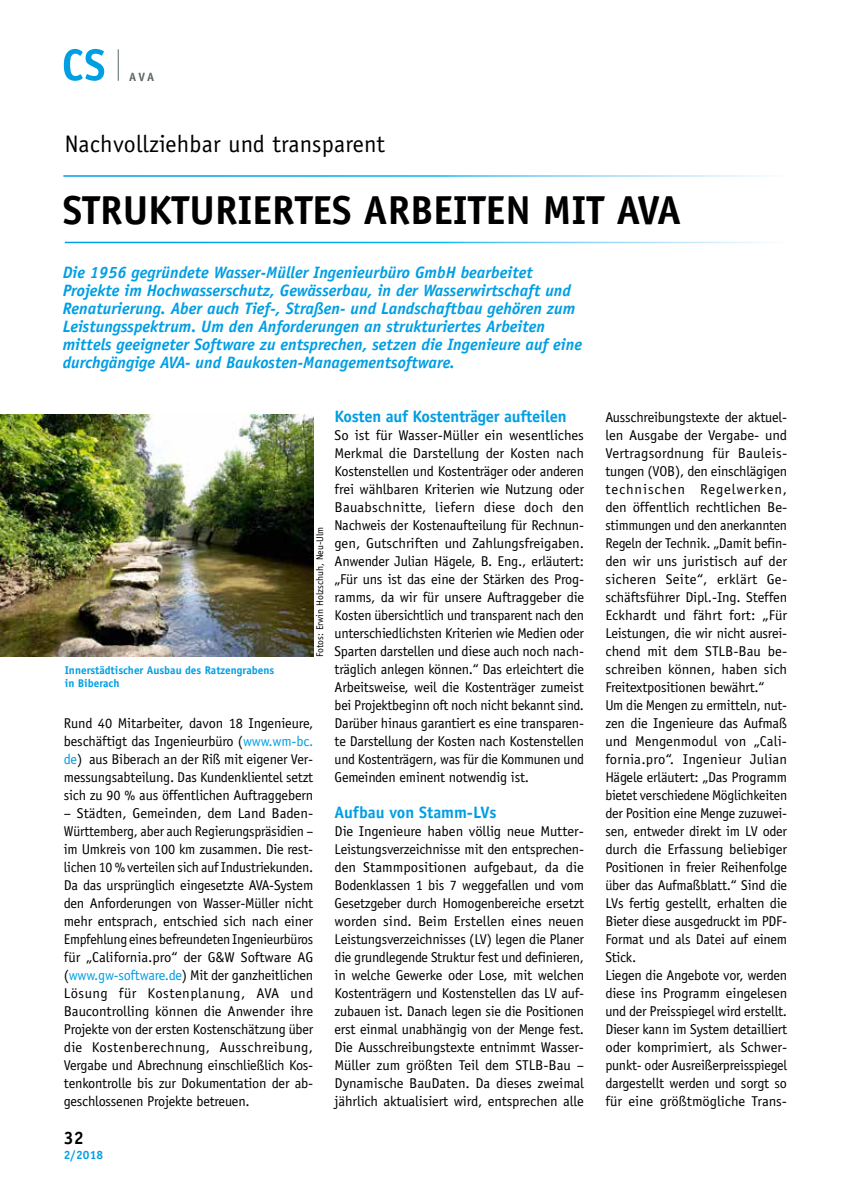
<style>
.page{position:relative;width:851px;height:1191px;background:#fff}
.page>*{position:absolute;margin:0;border:0;box-sizing:border-box;transform-origin:0 0}
.t1{font:700 40.5px "Officina Sans Std";color:#000}
.t2{font:24px "Officina Sans Std";letter-spacing:.01em;color:#000}
.t3{font:700 18px "Officina Sans Std";color:#000}
.t4{font:italic 700 16.5px/18px "Officina Sans Std";color:#009ee3}
.t5{font:700 16.5px "Officina Sans Std";letter-spacing:-.015em;color:#009ee3}
.t6{font:14.25px/18px "Officina Sans Std";letter-spacing:-.015em;color:#000;text-align:justify}
.t7{font:700 12px "Officina Sans Std";color:#009ee3}
.t8{font:700 12px "Officina Sans Std";color:#5c6765}
.t9{font:700 11.25px/13.5px "Officina Sans Std";color:#009ee3}
.t10{font:9.75px "Officina Sans Std";color:#000}
.s1{color:#009ee3}
</style>
<div class="page">
<img style="left:0;top:414px;width:313px;height:242px">
<hr style="left:118px;top:49px;width:1px;height:32px;background:#5c6765">
<svg style="left:64px;top:49px;width:40px;height:32px"></svg>
<p class="t8" style="left:129px;top:69px;width:27px">AVA</p>
<h2 class="t2" style="left:65px;top:130px;width:321px">Nachvollziehbar und transparent</h2>
<h1 class="t1" style="left:63px;top:185px;width:619px">STRUKTURIERTES ARBEITEN MIT AVA</h1>
<p class="t4" style="left:63px;top:263px;width:520px">Die 1956 gegründete Wasser-Müller Ingenieurbüro GmbH bearbeitet Projekte im Hochwasserschutz, Gewässerbau, in der Wasserwirtschaft und Renaturierung. Aber auch Tief-, Straßen- und Landschaftbau gehören zum Leistungsspektrum. Um den Anforderungen an strukturiertes Arbeiten mittels geeigneter Software zu entsprechen, setzen die Ingenieure auf eine durchgängige AVA- und Baukosten-Managementsoftware.</p>
<p class="t9" style="left:65px;top:663px;width:211px">Innerstädtischer Ausbau des Ratzengrabens in Biberach</p>
<p class="t10" style="left:314px;top:657px;width:132px;rotate:-90deg">Fotos: Erwin Holzschuh, Neu-Ulm</p>
<p class="t6" style="left:64px;top:714px;width:251px">Rund 40 Mitarbeiter, davon 18 Ingenieure, beschäftigt das Ingenieurbüro (<span class="s1">www.wm-bc. de</span>) aus Biberach an der Riß mit eigener Ver&shy;messungsabteilung. Das Kundenklientel setzt sich zu 90 % aus öffentlichen Auftraggebern</p>
<p class="t6" style="left:64px;top:804px;width:251px">– Städten, Gemeinden, dem Land Baden-Württemberg, aber auch Regierungspräsidien – im Umkreis von 100 km zusammen. Die rest&shy;lichen 10 % verteilen sich auf Industriekunden.<br>Da das ursprünglich eingesetzte AVA-System den Anforderungen von Wasser-Müller nicht mehr entsprach, entschied sich nach einer Empfehlung eines befreundeten Ingenieurbüros für „California.pro“ der G&amp;W Software AG (<span class="s1">www.gw-software.de</span>) Mit der ganzheitlichen Lösung für Kostenplanung, AVA und Baucontrolling können die Anwender ihre Projekte von der ersten Kostenschätzung über die Kostenberechnung, Ausschreibung, Vergabe und Abrechnung einschließlich Kos&shy;tenkontrolle bis zur Dokumentation der ab&shy;geschlossenen Projekte betreuen.</p>
<p class="t5" style="left:334px;top:406px;width:233px">Kosten auf Kostenträger aufteilen</p>
<p class="t6" style="left:334px;top:426px;width:251px">So ist für Wasser-Müller ein wesentliches Merkmal die Darstellung der Kosten nach Kostenstellen und Kostenträger oder anderen frei wählbaren Kriterien wie Nutzung oder Bauabschnitte, liefern diese doch den Nachweis der Kostenaufteilung für Rechnun&shy;gen, Gutschriften und Zahlungsfreigaben.<br>Anwender Julian Hägele, B. Eng., erläutert: „Für uns ist das eine der Stärken des Prog&shy;ramms, da wir für unsere Auftraggeber die Kosten übersichtlich und transparent nach den unterschiedlichsten Kriterien wie Medien oder Sparten darstellen und diese auch noch nach&shy;träglich anlegen können.“ Das erleichtert die Arbeitsweise, weil die Kostenträger zumeist bei Projektbeginn oft noch nicht bekannt sind.<br>Darüber hinaus garantiert es eine transparen&shy;te Darstellung der Kosten nach Kostenstellen und Kostenträgern, was für die Kommunen und Gemeinden eminent notwendig ist.</p>
<p class="t5" style="left:334px;top:802px;width:163px">Aufbau von Stamm-LVs</p>
<p class="t6" style="left:334px;top:822px;width:251px">Die Ingenieure haben völlig neue Mutter-Leistungsverzeichnisse mit den entsprechen&shy;den Stammpositionen aufgebaut, da die Bodenklassen 1 bis 7 weggefallen und vom Gesetzgeber durch Homogenbereiche ersetzt worden sind. Beim Erstellen eines neuen Leistungsverzeichnisses (LV) legen die Planer die grundlegende Struktur fest und definieren, in welche Gewerke oder Lose, mit welchen Kostenträgern und Kostenstellen das LV auf&shy;zubauen ist. Danach legen sie die Positionen erst einmal unabhängig von der Menge fest.<br>Die Ausschreibungstexte entnimmt Wasser-Müller zum größten Teil dem STLB-Bau – Dynamische BauDaten. Da dieses zweimal jährlich aktualisiert wird, entsprechen alle</p>
<p class="t3" style="left:64px;top:1127px;width:22px">32</p>
<p class="t7" style="left:64px;top:1147px;width:41px">2/2018</p>
<p class="t6" style="left:605px;top:408px;width:183px;text-align:left">Ausschreibungstexte der aktuel&shy;len Ausgabe der Vergabe- und<br>Vertragsordnung für Bauleis&shy;tungen (VOB), den einschlägigen technischen Regelwerken, den öffentlich rechtlichen Be&shy;stimmungen und den anerkannten<br>Regeln der Technik. „Damit befin&shy;den wir uns juristisch auf der sicheren Seite“, erklärt Ge&shy;schäftsführer Dipl.-Ing. Steffen<br>Eckhardt und fährt fort: „Für<br>Leistungen, die wir nicht ausrei&shy;chend mit dem STLB-Bau be&shy;schreiben können, haben sich<br>Freitextpositionen bewährt.“<br>Um die Mengen zu ermitteln, nut&shy;zen die Ingenieure das Aufmaß und Mengenmodul von „Cali&shy;fornia.pro“. Ingenieur Julian<br>Hägele erläutert: „Das Programm bietet verschiedene Möglichkeiten der Position eine Menge zuzuwei&shy;sen, entweder direkt im LV oder durch die Erfassung beliebiger<br>Positionen in freier Reihenfolge über das Aufmaßblatt.“ Sind die<br>LVs fertig gestellt, erhalten die<br>Bieter diese ausgedruckt im PDF-<br>Format und als Datei auf einem<br>Stick.<br>Liegen die Angebote vor, werden diese ins Programm eingelesen und der Preisspiegel wird erstellt.<br>Dieser kann im System detailliert oder komprimiert, als Schwer&shy;punkt- oder Ausreißerpreisspiegel dargestellt werden und sorgt so für eine größtmögliche Trans-</p>
</div>
